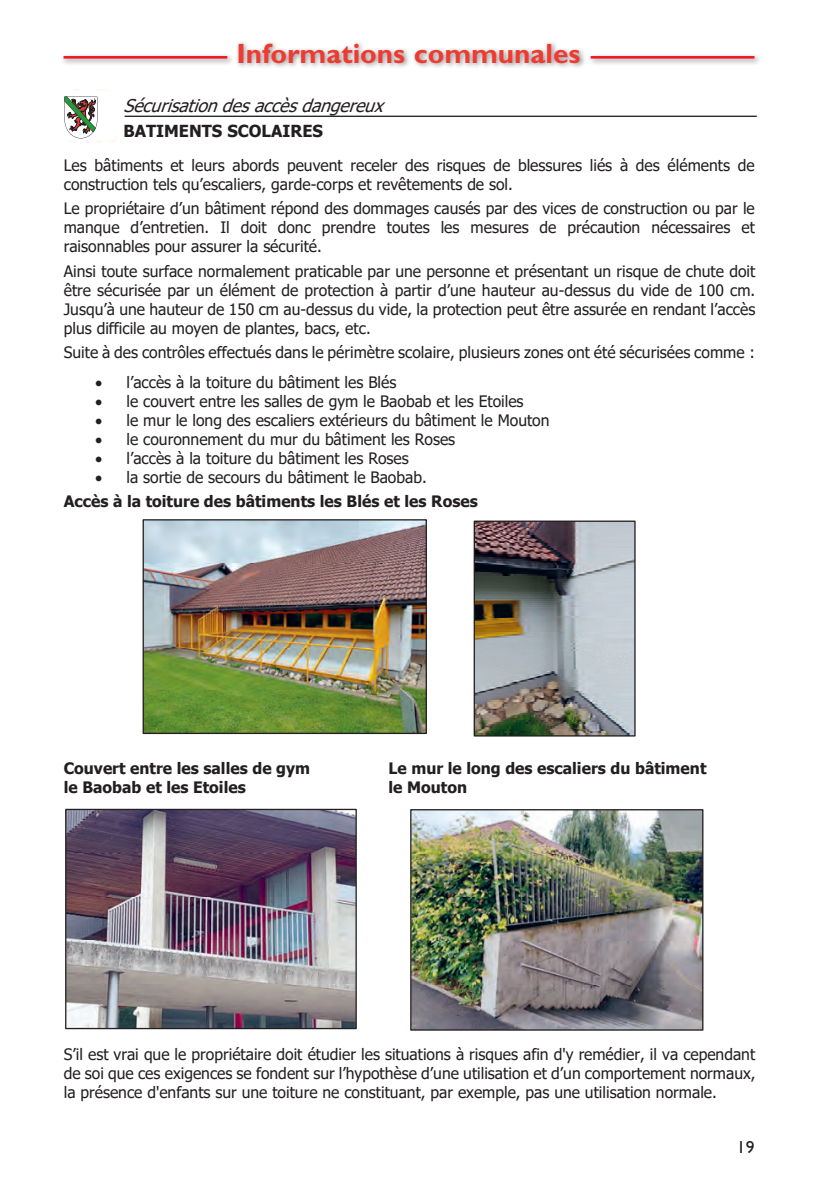
<style>
.page{position:relative;width:819px;height:1191px;background:#fff}
.page>*{position:absolute;margin:0;border:0;box-sizing:border-box;transform-origin:0 0}
.titre{font:700 28px "Gill Sans Std";color:#ee3b32}
.t1{font:italic 17.5px "Tahoma";color:#231f20}
.t2{font:17.5px "Gill Sans Std";color:#231f20}
.t3{font:700 16.62px "Tahoma";color:#231f20}
.t4{font:15.75px/19.1px "Tahoma";color:#231f20;text-align:justify}
.t5{font:700 15.75px/24.2px "Tahoma";color:#231f20}
.s1{font-weight:400}
</style>
<div class="page">
<img style="left:115px;top:115px;width:642px;height:28px">
<hr style="left:125px;top:116px;width:631px;height:1px;background:#231f20">
<img style="left:86px;top:137px;width:29px;height:6px">
<img style="left:144px;top:521px;width:281px;height:211px">
<div style="left:142px;top:519px;width:285px;height:215px;border:1px solid #231f20"></div>
<img style="left:475px;top:522px;width:158px;height:212px">
<div style="left:473px;top:520px;width:162px;height:216px;border:1px solid #231f20"></div>
<img style="left:67px;top:810px;width:288px;height:217px">
<div style="left:65px;top:808px;width:292px;height:221px;border:1px solid #231f20"></div>
<img style="left:412px;top:811px;width:289px;height:217px">
<div style="left:410px;top:809px;width:293px;height:221px;border:1px solid #231f20"></div>
<div style="left:235px;top:40px;width:352px;height:29px;background:#231f20;opacity:.5"></div>
<div style="left:60px;top:52px;width:175px;height:14px;background:#231f20;opacity:.5"></div>
<hr style="left:63px;top:56px;width:164px;height:3px;background:#ee1d23">
<div style="left:587px;top:52px;width:174px;height:14px;background:#231f20;opacity:.5"></div>
<hr style="left:590px;top:56px;width:164px;height:3px;background:#ee1d23">
<div style="left:54px;top:92px;width:60px;height:48px;background:#fff"></div>
<svg style="left:64px;top:97px;width:33px;height:41px"></svg>
<p class="titre" style="left:236px;top:37px;width:345px">Informations communales</p>
<p class="t1" style="left:123px;top:94px;width:269px">Sécurisationdesaccèsdangereux</p>
<p class="t3" style="left:123px;top:119px;width:201px">BATIMENTS SCOLAIRES</p>
<p class="t4" style="left:64px;top:157px;width:692px">Les bâtiments et leurs abords peuvent receler des risques de blessures liés à des éléments de construction tels qu’escaliers, garde-corps et revêtements de sol.</p>
<p class="t4" style="left:64px;top:200px;width:692px">Le propriétaire d’un bâtiment répond des dommages causés par des vices de construction ou par le manque d’entretien. Il doit donc prendre toutes les mesures de précaution nécessaires et raisonnables pour assurer la sécurité.</p>
<p class="t4" style="left:64px;top:262px;width:693px">Ainsi toute surface normalement praticable par une personne et présentant un risque de chute doit être sécurisée par un élément de protection à partir d’une hauteur au-dessus du vide de 100 cm.<br>Jusqu’à une hauteur de 150 cm au-dessus du vide, la protection peut être assurée en rendant l’accès plus difficile au moyen de plantes, bacs, etc.</p>
<p class="t4" style="left:64px;top:343px;width:692px">Suite à des contrôles effectués dans le périmètre scolaire, plusieurs zones ont été sécurisées comme :</p>
<p class="t4" style="left:95px;top:373px;width:303px">• l’accès à la toiture du bâtiment les Blés</p>
<p class="t4" style="left:95px;top:392px;width:430px">• le couvert entre les salles de gym le Baobab et les Etoiles</p>
<p class="t4" style="left:95px;top:411px;width:456px">• le mur le long des escaliers extérieurs du bâtiment le Mouton</p>
<p class="t4" style="left:95px;top:430px;width:361px">• le couronnement du mur du bâtiment les Roses</p>
<p class="t4" style="left:95px;top:449px;width:315px">• l’accès à la toiture du bâtiment les Roses</p>
<p class="t5" style="left:64px;top:466px;width:415px;text-indent:31px">• <span class="s1">la sortie de secours du bâtiment le Baobab.<br></span>Accès à la toiture des bâtiments les Blés et les Roses</p>
<p class="t5" style="left:64px;top:757px;width:248px">Couvert entre les salles de gym</p>
<p class="t5" style="left:388px;top:757px;width:319px">Le mur le long des escaliers du bâtiment</p>
<p class="t5" style="left:64px;top:776px;width:183px">le Baobab et les Etoiles</p>
<p class="t5" style="left:388px;top:776px;width:80px">le Mouton</p>
<p class="t4" style="left:64px;top:1046px;width:693px">S’il est vrai que le propriétaire doit étudier les situations à risques afin d'y remédier, il va cependant de soi que ces exigences se fondent sur l’hypothèse d’une utilisation et d’un comportement normaux, la présence d'enfants sur une toiture ne constituant, par exemple, pas une utilisation normale.</p>
<p class="t2" style="left:737px;top:1137px;width:19px">19</p>
</div>
